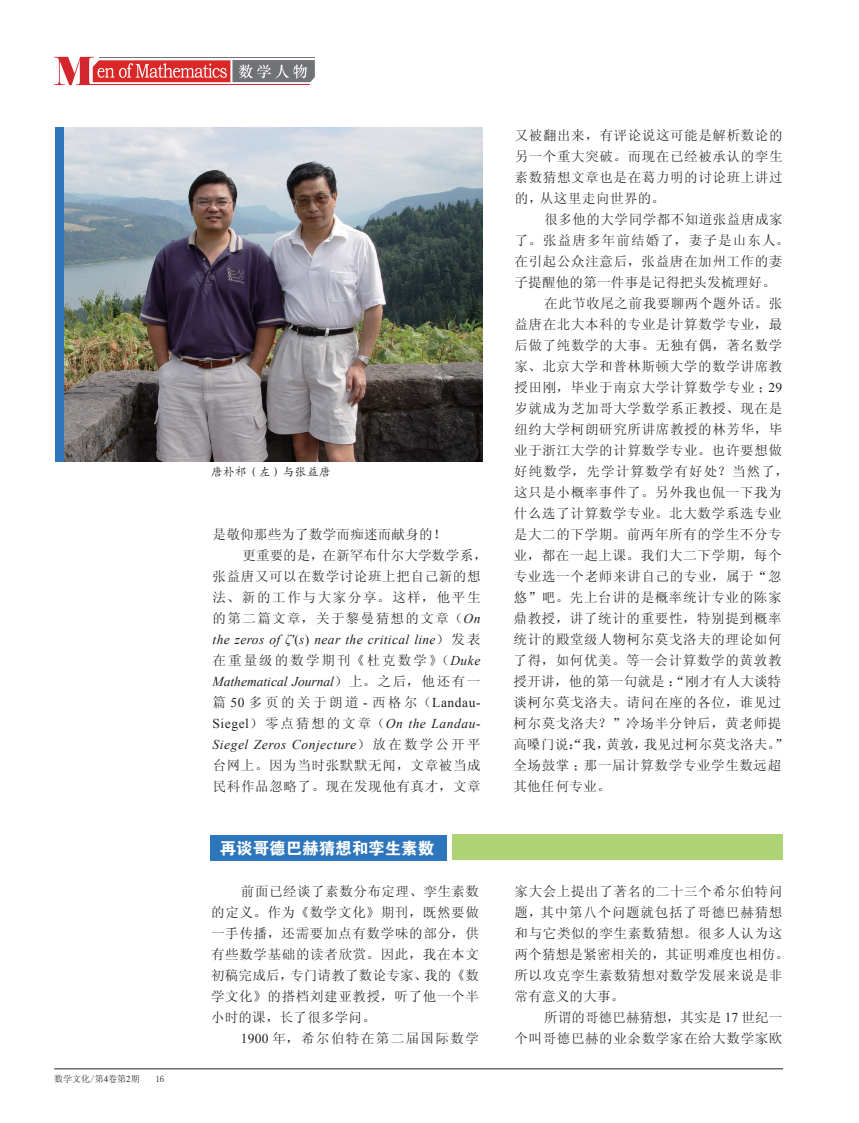
<style>
.page{position:relative;width:859px;height:1123px;background:#fff}
.page>*{position:absolute;margin:0;border:0;box-sizing:border-box;transform-origin:0 0}
.t1{font:16.5px "FZDHTK GBK1 0";color:#fff}
.t2{font:13.5px/21px "Sim Sun";letter-spacing:.05em;color:#231f20}
.t3{font:italic 13.5px/21px "Times New Roman";letter-spacing:.025em;color:#231f20}
.t4{font:13.5px "Sim Sun";letter-spacing:.02em;color:#231f20}
.t5{font:13.5px "Sim Sun";letter-spacing:.085em;color:#231f20}
.t6{font:13.5px "Sim Sun";letter-spacing:.105em;color:#231f20}
.t7{font:italic 13.5px "Times New Roman";color:#231f20}
.t8{font:13.5px "Sim Sun";letter-spacing:.19em;color:#231f20}
.t9{font:13.5px "Sim Sun";letter-spacing:.155em;color:#231f20}
.t10{font:13.5px "Sim Sun";letter-spacing:.01em;color:#231f20}
.t11{font:13.5px "Sim Sun";letter-spacing:.125em;color:#231f20}
.t12{font:12px "FZKTK GBK1 0";color:#231f20}
.t13{font:9px "Sim Sun";color:#231f20}
.s1{font-family:"Times New Roman"}
.s2{font-family:"SIL Kai Reg Jian"}
.s3{font-family:"Times New Roman";font-style:italic}
.s4{font-style:normal}
.s5{font-family:"Sim Sun";font-style:normal}
</style>
<div class="page">
<svg style="left:54px;top:57px;width:261px;height:28px"></svg>
<hr style="left:99px;top:57px;width:216px;height:1px;background:#707275">
<hr style="left:54px;top:1068px;width:729px;height:1px;background:#231f20">
<div style="left:210px;top:835px;width:236px;height:25px;background:#2e76bc"></div>
<div style="left:452px;top:834px;width:330px;height:26px;background:#aed475"></div>
<img style="left:64px;top:127px;width:418px;height:334px">
<div style="left:55px;top:127px;width:9px;height:334px;background:#2e76bc"></div>
<p class="t13" style="left:54px;top:1074px;width:87px">数学文化/第<span class="s1">4</span>卷第<span class="s1">2</span>期</p>
<p class="t13" style="left:155px;top:1074px;width:10px">16</p>
<p class="t12" style="left:211px;top:466px;width:121px">唐朴祁<span class="s2">（</span>左<span class="s2">）</span>与张益唐</p>
<p class="t4" style="left:213px;top:527px;width:235px">是敬仰那些为了数学而痴迷而献身的！</p>
<p class="t10" style="left:242px;top:548px;width:246px">更重要的是，在新罕布什尔大学数学系，</p>
<p class="t2" style="left:213px;top:565px;width:269px">张益唐又可以在数学讨论班上把自己新的想</p>
<p class="t11" style="left:213px;top:590px;width:269px">法、新的工作与大家分享。这样，他平生</p>
<p class="t6" style="left:213px;top:611px;width:269px">的第二篇文章，关于黎曼猜想的文章（<span class="s3">On</span></p>
<p class="t3" style="left:213px;top:628px;width:269px">the zeros of ζ'<span class="s4">(</span>s<span class="s4">)</span> near the critical line<span class="s5">）发表</span></p>
<p class="t9" style="left:213px;top:653px;width:269px">在重量级的数学期刊《杜克数学》（<span class="s3">Duke</span></p>
<p class="t7" style="left:213px;top:671px;width:269px">Mathematical Journal<span class="s5">）上。之后，他还有一</span></p>
<p class="t8" style="left:213px;top:695px;width:269px">篇 <span class="s1">50</span> 多页的关于朗道 <span class="s1">-</span> 西格尔（<span class="s1">Landau-</span></p>
<p class="t3" style="left:213px;top:712px;width:269px"><span class="s4">Siegel</span><span class="s5">）零点猜想的文章（</span>On the Landau-<br>Siegel Zeros Conjecture<span class="s5">）放在数学公开平</span></p>
<p class="t2" style="left:213px;top:754px;width:270px">台网上。因为当时张默默无闻，文章被当成民科作品忽略了。现在发现他有真才，文章</p>
<p class="t1" style="left:220px;top:838px;width:216px">再谈哥德巴赫猜想和孪生素数</p>
<p class="t2" style="left:211px;top:880px;width:270px;text-align:justify;text-indent:30px">前面已经谈了素数分布定理、孪生素数的定义。作为《数学文化》期刊，既然要做一手传播，还需要加点有数学味的部分，供有些数学基础的读者欣赏。因此，我在本文初稿完成后，专门请教了数论专家、我的《数学文化》的搭档刘建亚教授，听了他一个半小时的课，长了很多学问。</p>
<p class="t6" style="left:241px;top:1031px;width:240px"><span class="s1">1900</span> 年，希尔伯特在第二届国际数学</p>
<p class="t2" style="left:515px;top:124px;width:269px;text-align:justify">又被翻出来，有评论说这可能是解析数论的另一个重大突破。而现在已经被承认的孪生素数猜想文章也是在葛力明的讨论班上讲过的，从这里走向世界的。</p>
<p class="t2" style="left:544px;top:208px;width:240px">很多他的大学同学都不知道张益唐成家</p>
<p class="t5" style="left:515px;top:233px;width:276px">了。张益唐多年前结婚了，妻子是山东人。</p>
<p class="t2" style="left:515px;top:250px;width:269px">在引起公众注意后，张益唐在加州工作的妻</p>
<p class="t4" style="left:514px;top:275px;width:263px">子提醒他的第一件事是记得把头发梳理好。</p>
<p class="t2" style="left:544px;top:292px;width:240px">在此节收尾之前我要聊两个题外话。张</p>
<p class="t2" style="left:514px;top:313px;width:269px">益唐在北大本科的专业是计算数学专业，最</p>
<p class="t2" style="left:514px;top:334px;width:270px">后做了纯数学的大事。无独有偶，著名数学</p>
<p class="t2" style="left:514px;top:355px;width:269px">家、北京大学和普林斯顿大学的数学讲席教</p>
<p class="t2" style="left:514px;top:376px;width:269px">授田刚，毕业于南京大学计算数学专业；<span class="s1">29</span></p>
<p class="t2" style="left:514px;top:397px;width:269px">岁就成为芝加哥大学数学系正教授、现在是</p>
<p class="t2" style="left:514px;top:418px;width:269px">纽约大学柯朗研究所讲席教授的林芳华，毕</p>
<p class="t2" style="left:514px;top:439px;width:269px">业于浙江大学的计算数学专业。也许要想做</p>
<p class="t5" style="left:514px;top:464px;width:276px">好纯数学，先学计算数学有好处？当然了，</p>
<p class="t2" style="left:514px;top:481px;width:269px">这只是小概率事件了。另外我也侃一下我为</p>
<p class="t2" style="left:514px;top:502px;width:269px">什么选了计算数学专业。北大数学系选专业</p>
<p class="t2" style="left:514px;top:523px;width:269px">是大二的下学期。前两年所有的学生不分专</p>
<p class="t2" style="left:514px;top:544px;width:269px">业，都在一起上课。我们大二下学期，每个</p>
<p class="t2" style="left:514px;top:565px;width:269px">专业选一个老师来讲自己的专业，属于“忽</p>
<p class="t2" style="left:514px;top:586px;width:269px">悠”吧。先上台讲的是概率统计专业的陈家</p>
<p class="t2" style="left:514px;top:607px;width:269px">鼎教授，讲了统计的重要性，特别提到概率</p>
<p class="t2" style="left:514px;top:628px;width:269px">统计的殿堂级人物柯尔莫戈洛夫的理论如何</p>
<p class="t2" style="left:514px;top:649px;width:269px">了得，如何优美。等一会计算数学的黄敦教</p>
<p class="t4" style="left:514px;top:674px;width:269px">授开讲，他的第一句就是：“刚才有人大谈特</p>
<p class="t2" style="left:514px;top:691px;width:269px">谈柯尔莫戈洛夫。请问在座的各位，谁见过</p>
<p class="t2" style="left:513px;top:712px;width:269px">柯尔莫戈洛夫？”冷场半分钟后，黄老师提</p>
<p class="t4" style="left:513px;top:737px;width:276px">高嗓门说：“我，黄敦，我见过柯尔莫戈洛夫。”</p>
<p class="t2" style="left:513px;top:754px;width:269px">全场鼓掌；那一届计算数学专业学生数远超</p>
<p class="t2" style="left:513px;top:775px;width:99px">其他任何专业。</p>
<p class="t2" style="left:514px;top:880px;width:276px">家大会上提出了著名的二十三个希尔伯特问题，其中第八个问题就包括了哥德巴赫猜想和与它类似的孪生素数猜想。很多人认为这两个猜想是紧密相关的，其证明难度也相仿。所以攻克孪生素数猜想对数学发展来说是非常有意义的大事。</p>
<p class="t2" style="left:514px;top:1006px;width:269px;text-align:right">所谓的哥德巴赫猜想，其实是 <span class="s1">17</span> 世纪一<br>个叫哥德巴赫的业余数学家在给大数学家欧</p>
</div>
